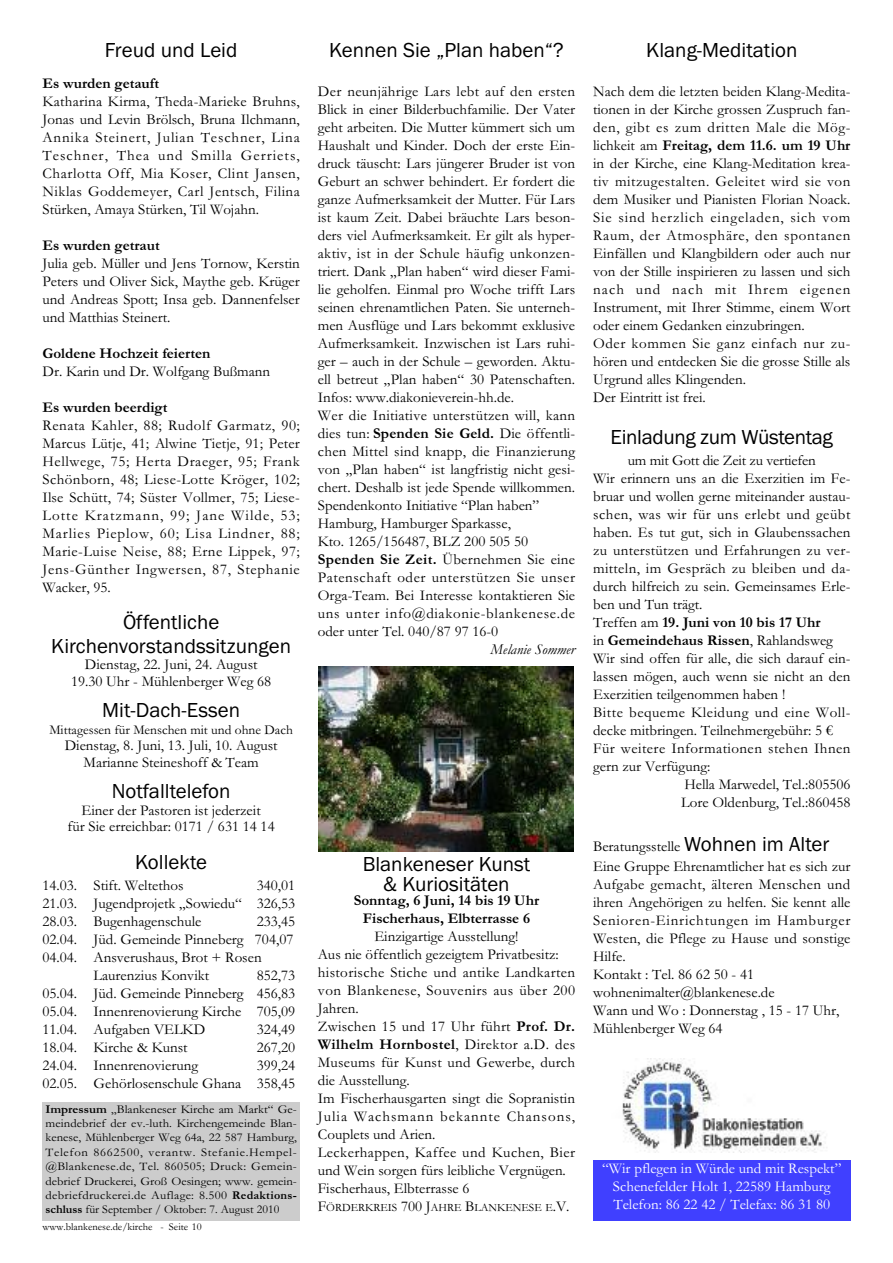
<style>
.page{position:relative;width:893px;height:1263px;background:#fff}
.page>*{position:absolute;margin:0;border:0;box-sizing:border-box;transform-origin:0 0}
.t1{font:21px/24px "Franklin Gothic";color:#000;text-align:center}
.t2{font:21px "Franklin Gothic";letter-spacing:-.02em;color:#000}
.t3{font:15px/18px "Garamond";color:#000;text-align:justify}
.t4{font:700 15px/18px "Garamond";color:#000;text-align:center}
.t5{font:15px/18px "Garamond";color:#fff;text-align:center}
.t6{font:15px "Garamond";letter-spacing:.035em;color:#000}
.t7{font:15px "Garamond";letter-spacing:.02em;color:#000}
.t8{font:15px "Garamond";letter-spacing:.03em;color:#000}
.t9{font:15px "Garamond";letter-spacing:.025em;color:#000}
.t10{font:italic 15px "Garamond";color:#000}
.t11{font:13.5px "Garamond";color:#000}
.t12{font:12px/14.4px "Garamond";color:#000;text-align:justify;scale:1.06 1}
.t13{font:11.25px "Garamond";color:#000}
.t14{font:10.5px "Garamond";color:#000}
.s1{font-weight:700}
.s2{font-size:15px}
.s3{font-weight:400}
.s4{font-family:"Franklin Gothic";font-size:21px}
</style>
<div class="page">
<img style="left:622px;top:1059px;width:205px;height:94px">
<div style="left:593px;top:1160px;width:257px;height:60px;background:#4040ff"></div>
<div style="left:43px;top:1102px;width:257px;height:118px;background:#ccc"></div>
<div style="left:318px;top:666px;width:257px;height:188px;background:linear-gradient(to right,#fff,#fff)"></div>
<img style="left:319px;top:666px;width:254px;height:185px">
<h1 class="t1" style="left:105px;top:38px;width:134px">Freud und Leid</h1>
<p class="t4" style="left:43px;top:73px;width:118px">Es wurden getauft</p>
<p class="t3" style="left:43px;top:91px;width:259px">Katharina Kirma, Theda-Marieke Bruhns, Jonas und Levin Brölsch, Bruna Ilchmann, Annika Steinert, Julian Teschner, Lina Teschner, Thea und Smilla Gerriets, Charlotta Off, Mia Koser, Clint Jansen, Niklas Goddemeyer, Carl Jentsch, Filina Stürken, Amaya Stürken, Til Wojahn.</p>
<p class="t4" style="left:43px;top:235px;width:119px">Es wurden getraut</p>
<p class="t3" style="left:43px;top:253px;width:259px">Julia geb. Müller und Jens Tornow, Kerstin Peters und Oliver Sick, Maythe geb. Krüger und Andreas Spott; Insa geb. Dannenfelser und Matthias Steinert.</p>
<p class="t4" style="left:43px;top:343px;width:169px">Goldene Hochzeit feierten</p>
<p class="t3" style="left:43px;top:361px;width:229px">Dr. Karin und Dr. Wolfgang Bußmann</p>
<p class="t4" style="left:43px;top:397px;width:126px">Es wurden beerdigt</p>
<p class="t3" style="left:43px;top:415px;width:259px">Renata Kahler, 88; Rudolf Garmatz, 90; Marcus Lütje, 41; Alwine Tietje, 91; Peter Hellwege, 75; Herta Draeger, 95; Frank Schönborn, 48; Liese-Lotte Kröger, 102; Ilse Schütt, 74; Süster Vollmer, 75; Liese-Lotte Kratzmann, 99; Jane Wilde, 53; Marlies Pieplow, 60; Lisa Lindner, 88; Marie-Luise Neise, 88; Erne Lippek, 97; Jens-Günther Ingwersen, 87, Stephanie Wacker, 95.</p>
<h1 class="t1" style="left:51px;top:610px;width:241px">Öffentliche<br>Kirchenvorstandssitzungen</h1>
<p class="t3" style="left:71px;top:656px;width:202px;line-height:16.5px;text-align:center">Dienstag, 22. Juni, 24. August<br>19.30 Uhr - Mühlenberger Weg 68</p>
<h1 class="t1" style="left:102px;top:698px;width:139px">Mit-Dach-Essen</h1>
<p class="t11" style="left:49px;top:721px;width:245px">Mittagessen für Menschen mit und ohne Dach</p>
<p class="t3" style="left:65px;top:737px;width:214px;line-height:16.5px;text-align:center">Dienstag, 8. Juni, 13. Juli, 10. August<br>Marianne Steineshoff &amp; Team</p>
<h1 class="t1" style="left:112px;top:779px;width:120px">Notfalltelefon</h1>
<p class="t3" style="left:68px;top:801px;width:209px;line-height:16.5px;text-align:center">Einer der Pastoren ist jederzeit<br>für Sie erreichbar: 0171 / 631 14 14</p>
<h1 class="t1" style="left:135px;top:850px;width:73px">Kollekte</h1>
<p class="t3" style="left:43px;top:875px;width:143px">14.03. Stift. Weltethos</p>
<p class="t3" style="left:43px;top:875px;width:254px;text-indent:214px">340,01<br>21.03. Jugendprojetk „Sowiedu“ 326,53<br>28.03. Bugenhagenschule</p>
<p class="t3" style="left:257px;top:911px;width:40px">233,45</p>
<p class="t3" style="left:43px;top:929px;width:252px">02.04. Jüd. Gemeinde Pinneberg 704,07</p>
<p class="t3" style="left:43px;top:947px;width:221px">04.04. Ansverushaus, Brot + Rosen</p>
<p class="t3" style="left:94px;top:965px;width:117px">Laurenzius Konvikt</p>
<p class="t3" style="left:43px;top:965px;width:254px;text-indent:214px">852,73<br>05.04. Jüd. Gemeinde Pinneberg 456,83<br>05.04. Innenrenovierung Kirche 705,09<br>11.04. Aufgaben VELKD</p>
<p class="t3" style="left:257px;top:1019px;width:40px">324,49</p>
<p class="t3" style="left:43px;top:1037px;width:147px">18.04. Kirche &amp; Kunst</p>
<p class="t3" style="left:257px;top:1037px;width:40px">267,20</p>
<p class="t3" style="left:43px;top:1055px;width:157px">24.04. Innenrenovierung</p>
<p class="t3" style="left:43px;top:1055px;width:254px;text-align:right">399,24<br>02.05. Gehörlosenschule Ghana 358,45</p>
<p class="t12" style="left:46px;top:1101px;width:239px"><span class="s1">Impressum</span> „Blankeneser Kirche am Markt“ Ge&shy;meindebrief der ev.-luth. Kirchengemeinde Blan&shy;kenese, Mühlenberger Weg 64a, 22 587 Hamburg, Telefon 8662500, verantw. Stefanie.Hempel-@Blankenese.de, Tel. 860505; Druck: Gemein&shy;debrief Druckerei, Groß Oesingen; www. gemein&shy;debriefdruckerei.de Auflage: 8.500 <span class="s1">Redaktions&shy;schluss</span> für September / Oktober: 7. August 2010</p>
<p class="t14" style="left:43px;top:1220px;width:161px">www.blankenese.de/kirche - Seite 10</p>
<h1 class="t1" style="left:329px;top:38px;width:236px">Kennen Sie „Plan haben“?</h1>
<p class="t3" style="left:318px;top:81px;width:259px;text-align:left">Der neunjährige Lars lebt auf den ersten Blick in einer Bilderbuchfamilie. Der Vater geht arbeiten. Die Mutter kümmert sich um Haushalt und Kinder. Doch der erste Ein&shy;druck täuscht: Lars jüngerer Bruder ist von Geburt an schwer behindert. Er fordert die ganze Aufmerksamkeit der Mutter. Für Lars ist kaum Zeit. Dabei bräuchte Lars beson&shy;ders viel Aufmerksamkeit. Er gilt als hyper&shy;aktiv, ist in der Schule häufig unkonzen&shy;triert. Dank „Plan haben“ wird dieser Fami&shy;lie geholfen. Einmal pro Woche trifft Lars seinen ehrenamtlichen Paten. Sie unterneh&shy;men Ausflüge und Lars bekommt exklusive Aufmerksamkeit. Inzwischen ist Lars ruhi&shy;ger – auch in der Schule – geworden. Aktu&shy;ell betreut „Plan haben“ 30 Patenschaften.<br>Infos: www.diakonieverein-hh.de.<br>Wer die Initiative unterstützen will, kann dies tun: <span class="s1">Spenden Sie Geld.</span> Die öffentli&shy;chen Mittel sind knapp, die Finanzierung von „Plan haben“ ist langfristig nicht gesi&shy;chert. Deshalb ist jede Spende willkommen.<br>Spendenkonto Initiative “Plan haben” Hamburg, Hamburger Sparkasse,<br>Kto. 1265/156487, BLZ 200 505 50<br><span class="s1">Spenden Sie Zeit.</span> Übernehmen Sie eine Patenschaft oder unterstützen Sie unser Orga-Team. Bei Interesse kontaktieren Sie uns unter info@diakonie-blankenese.de oder unter Tel. 040/87 97 16-0</p>
<p class="t10" style="left:491px;top:640px;width:86px">Melanie Sommer</p>
<h1 class="t1" style="left:363px;top:854px;width:169px;line-height:19.5px">Blankeneser Kunst &amp; Kuriositäten</h1>
<p class="t4" style="left:354px;top:890px;width:187px">Sonntag, 6 Juni, 14 bis 19 Uhr<br>Fischerhaus, Elbterrasse 6</p>
<p class="t3" style="left:318px;top:926px;width:259px;text-align:left;text-indent:57px">Einzigartige Ausstellung!<br>Aus nie öffentlich gezeigtem Privatbesitz: historische Stiche und antike Landkarten von Blankenese, Souvenirs aus über 200<br>Jahren.<br>Zwischen 15 und 17 Uhr führt <span class="s1">Prof. Dr.<br>Wilhelm Hornbostel</span>, Direktor a.D. des Museums für Kunst und Gewerbe, durch die Ausstellung.<br>Im Fischerhausgarten singt die Sopranistin Julia Wachsmann bekannte Chansons, Couplets und Arien.<br>Leckerhappen, Kaffee und Kuchen, Bier und Wein sorgen fürs leibliche Vergnügen.<br>Fischerhaus, Elbterrasse 6</p>
<p class="t13" style="left:318px;top:1200px;width:253px"><span class="s2">F</span>ÖRDERKREIS <span class="s2">700 J</span>AHRE <span class="s2">B</span>LANKENESE E<span class="s2">.V.</span></p>
<h1 class="t1" style="left:646px;top:38px;width:153px">Klang-Meditation</h1>
<p class="t3" style="left:593px;top:81px;width:259px;text-align:left">Nach dem die letzten beiden Klang-Medita&shy;tionen in der Kirche grossen Zuspruch fan&shy;den, gibt es zum dritten Male die Mög&shy;lichkeit am <span class="s1">Freitag, dem 11.6. um 19 Uhr </span>in der Kirche, eine Klang-Meditation krea&shy;tiv mitzugestalten. Geleitet wird sie von dem Musiker und Pianisten Florian Noack.<br>Sie sind herzlich eingeladen, sich vom Raum, der Atmosphäre, den spontanen Einfällen und Klangbildern oder auch nur von der Stille inspirieren zu lassen und sich nach und nach mit Ihrem eigenen Instrument, mit Ihrer Stimme, einem Wort oder einem Gedanken einzubringen.<br>Oder kommen Sie ganz einfach nur zu&shy;hören und entdecken Sie die grosse Stille als Urgrund alles Klingenden.<br>Der Eintritt ist frei.</p>
<h1 class="t2" style="left:611px;top:425px;width:224px">Einladung zum Wüstentag</h1>
<p class="t3" style="left:628px;top:450px;width:189px">um mit Gott die Zeit zu vertiefen</p>
<p class="t3" style="left:593px;top:468px;width:259px">Wir erinnern uns an die Exerzitien im Fe-</p>
<p class="t3" style="left:593px;top:486px;width:259px">bruar und wollen gerne miteinander austau-</p>
<p class="t6" style="left:593px;top:505px;width:259px">schen, was wir für uns erlebt und geübt</p>
<p class="t3" style="left:593px;top:522px;width:259px">haben. Es tut gut, sich in Glaubenssachen</p>
<p class="t7" style="left:593px;top:541px;width:259px">zu unterstützen und Erfahrungen zu ver-</p>
<p class="t9" style="left:593px;top:559px;width:259px">mitteln, im Gespräch zu bleiben und da-</p>
<p class="t3" style="left:593px;top:576px;width:259px">durch hilfreich zu sein. Gemeinsames Erle-</p>
<p class="t3" style="left:593px;top:594px;width:111px">ben und Tun trägt.</p>
<p class="t4" style="left:593px;top:612px;width:229px"><span class="s3">Treffen am</span> 19. Juni von 10 bis 17 Uhr</p>
<p class="t4" style="left:593px;top:630px;width:241px"><span class="s3">in</span> Gemeindehaus Rissen<span class="s3">, Rahlandsweg</span></p>
<p class="t3" style="left:593px;top:648px;width:259px">Wir sind offen für alle, die sich darauf ein-</p>
<p class="t3" style="left:593px;top:666px;width:259px">lassen mögen, auch wenn sie nicht an den</p>
<p class="t3" style="left:593px;top:684px;width:194px">Exerzitien teilgenommen haben !</p>
<p class="t6" style="left:593px;top:703px;width:259px">Bitte bequeme Kleidung und eine Woll-</p>
<p class="t3" style="left:593px;top:720px;width:241px">decke mitbringen. Teilnehmergebühr: 5 €</p>
<p class="t8" style="left:593px;top:739px;width:259px">Für weitere Informationen stehen Ihnen</p>
<p class="t3" style="left:593px;top:756px;width:119px">gern zur Verfügung:</p>
<p class="t3" style="left:684px;top:774px;width:168px">Hella Marwedel, Tel.:805506</p>
<p class="t3" style="left:681px;top:792px;width:171px">Lore Oldenburg, Tel.:860458</p>
<p class="t3" style="left:593px;top:835px;width:259px;line-height:20.2px">Beratungsstelle <span class="s4">Wohnen im Alter<br></span>Eine Gruppe Ehrenamtlicher hat es sich zur</p>
<p class="t3" style="left:593px;top:875px;width:259px;text-align:left">Aufgabe gemacht, älteren Menschen und ihren Angehörigen zu helfen. Sie kennt alle<br>Senioren-Einrichtungen im Hamburger<br>Westen, die Pflege zu Hause und sonstige<br>Hilfe.<br>Kontakt : Tel. 86 62 50 - 41 wohnenimalter@blankenese.de<br>Wann und Wo : Donnerstag , 15 - 17 Uhr,<br>Mühlenberger Weg 64</p>
<p class="t5" style="left:602px;top:1158px;width:241px">“Wir pflegen in Würde und mit Respekt”<br>Schenefelder Holt 1, 22589 Hamburg<br>Telefon: 86 22 42 / Telefax: 86 31 80</p>
</div>
